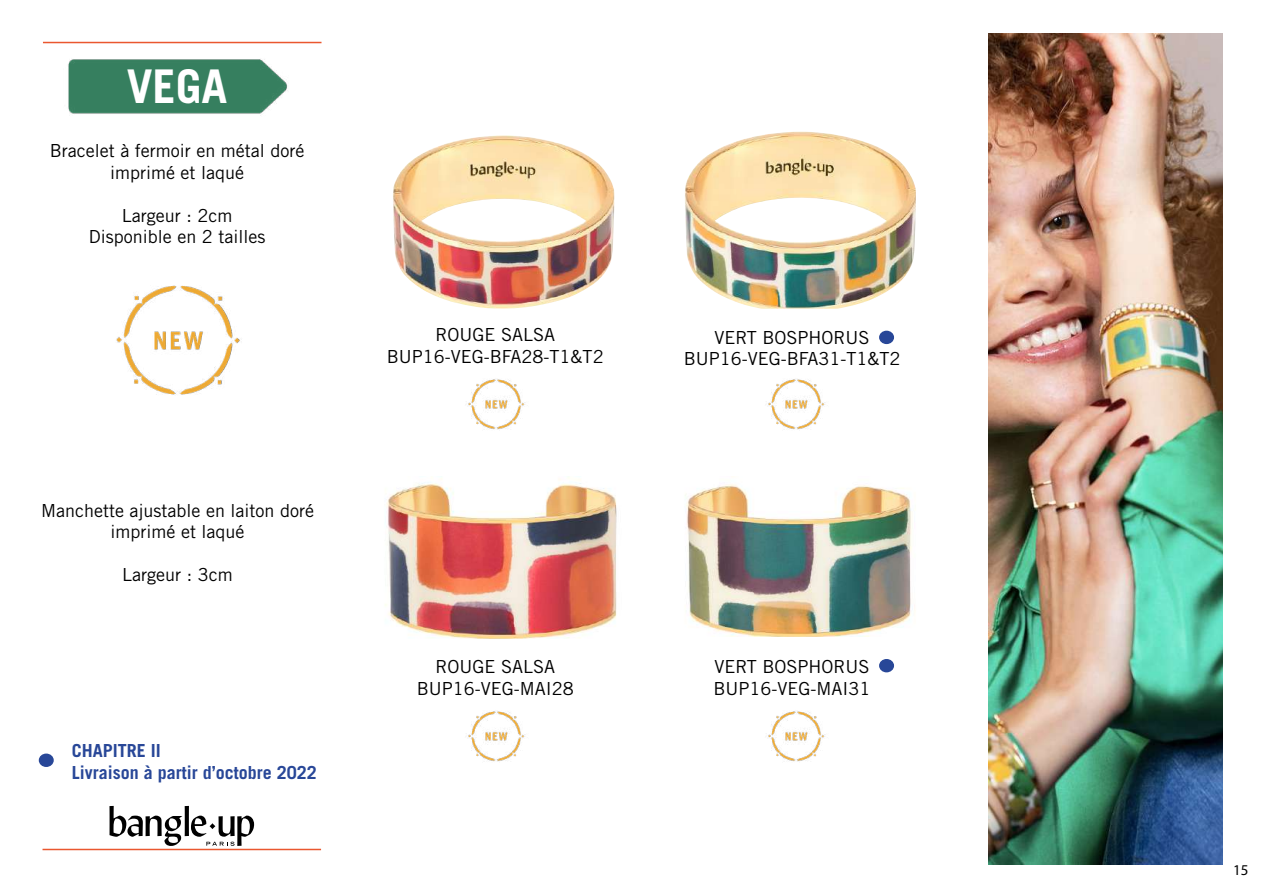
<style>
.page{position:relative;width:1263px;height:893px;background:#fff}
.page>*{position:absolute;margin:0;border:0;box-sizing:border-box;transform-origin:0 0}
.t1{font:700 46.5px "Trade Gothic LT Std";color:#fff}
.t2{font:18px/21.6px "Trade Gothic LT Std";color:#000;text-align:center}
.t3{font:700 18px/21.6px "Trade Gothic LT Std";color:#284798}
.t4{font:15px "Myriad Pro";color:#000}
</style>
<div class="page">
<img style="left:68px;top:59px;width:220px;height:57px">
<svg style="left:109px;top:806px;width:145px;height:40px"></svg>
<hr style="left:43px;top:849px;width:278px;height:1px;background:#ea572f">
<hr style="left:43px;top:42px;width:278px;height:1px;background:#ea572f">
<img style="left:116px;top:285px;width:124px;height:110px">
<img style="left:468px;top:379px;width:57px;height:51px">
<img style="left:768px;top:379px;width:57px;height:51px">
<img style="left:468px;top:711px;width:57px;height:51px">
<img style="left:768px;top:711px;width:57px;height:51px">
<img style="left:393px;top:136px;width:221px;height:173px">
<img style="left:385px;top:477px;width:232px;height:162px">
<img style="left:685px;top:132px;width:231px;height:177px">
<img style="left:685px;top:484px;width:230px;height:153px">
<div style="left:880px;top:331px;width:13px;height:12px;background:#284798;border-radius:50%"></div>
<div style="left:879px;top:331px;width:15px;height:13px;border:2px solid #284798;border-radius:50%"></div>
<div style="left:880px;top:660px;width:13px;height:12px;background:#284798;border-radius:50%"></div>
<div style="left:879px;top:659px;width:15px;height:13px;border:2px solid #284798;border-radius:50%"></div>
<div style="left:40px;top:754px;width:13px;height:12px;background:#284798;border-radius:50%"></div>
<div style="left:39px;top:754px;width:15px;height:13px;border:2px solid #284798;border-radius:50%"></div>
<img style="left:989px;top:34px;width:233px;height:830px">
<h1 class="t1" style="left:127px;top:58px;width:102px">VEGA</h1>
<p class="t2" style="left:50px;top:140px;width:256px">Bracelet à fermoir en métal doré imprimé et laqué</p>
<p class="t2" style="left:89px;top:204px;width:178px">Largeur : 2cm<br>Disponible en 2 tailles</p>
<p class="t2" style="left:41px;top:499px;width:274px">Manchette ajustable en laiton doré imprimé et laqué</p>
<p class="t2" style="left:122px;top:564px;width:112px">Largeur : 3cm</p>
<p class="t3" style="left:72px;top:739px;width:247px">CHAPITRE II<br>Livraison à partir d’octobre 2022</p>
<p class="t2" style="left:387px;top:324px;width:218px">ROUGE SALSA<br>BUP16-VEG-BFA28-T1&amp;T2</p>
<p class="t2" style="left:684px;top:326px;width:218px">VERT BOSPHORUS<br>BUP16-VEG-BFA31-T1&amp;T2</p>
<p class="t2" style="left:417px;top:656px;width:158px">ROUGE SALSA<br>BUP16-VEG-MAI28</p>
<p class="t2" style="left:713px;top:656px;width:158px;text-align:left">VERT BOSPHORUS<br>BUP16-VEG-MAI31</p>
<p class="t4" style="left:1233px;top:861px;width:17px">15</p>
</div>
